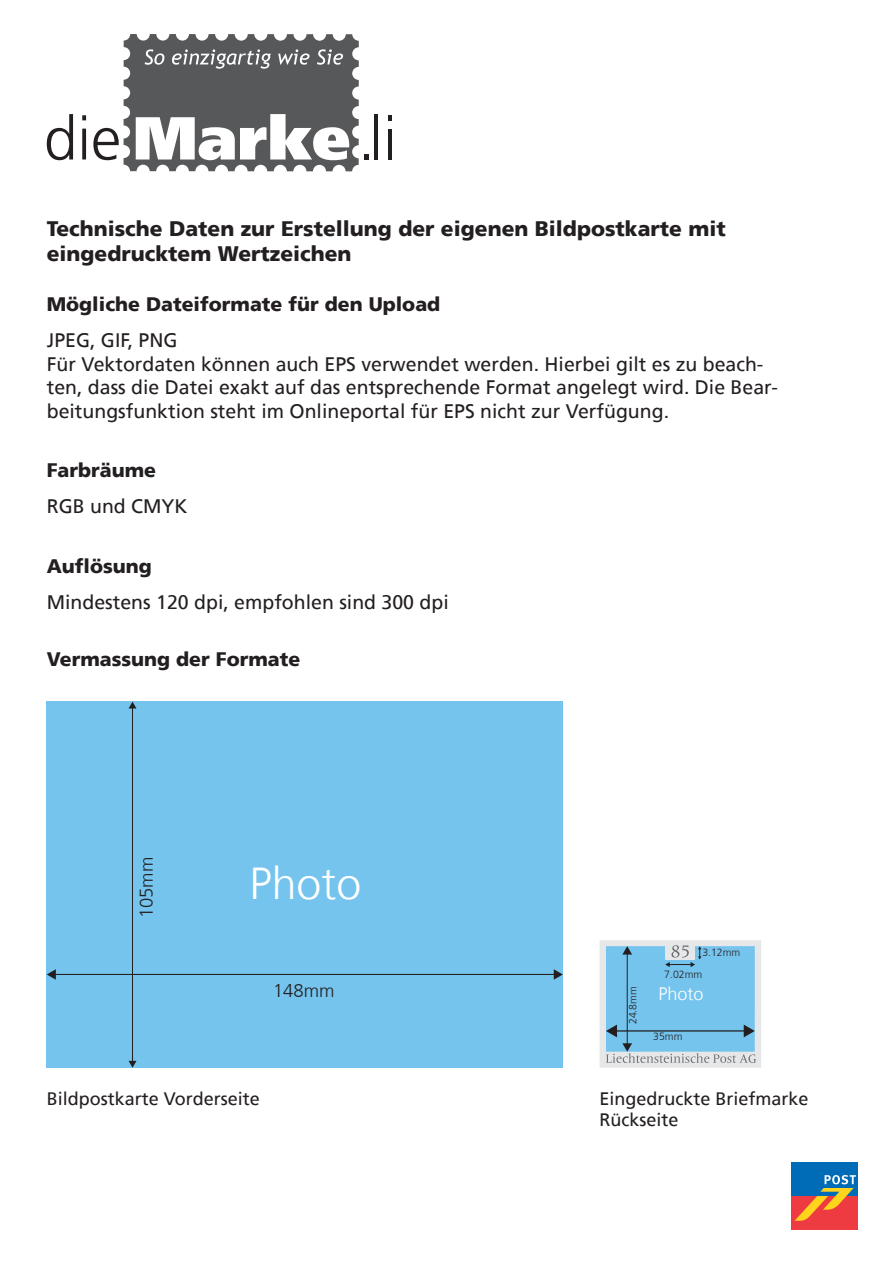
<style>
.page{position:relative;width:893px;height:1263px;background:#fff}
.page>*{position:absolute;margin:0;border:0;box-sizing:border-box;transform-origin:0 0}
.t1{font:300 44.7px "Frutiger";color:#fff}
.t2{font:900 21px/25.2px "Frutiger";color:#231f20}
.t3{font:19.5px/23.4px "Frutiger";color:#231f20}
.t4{font:900 19.5px "Frutiger";color:#231f20}
.t5{font:300 18.45px "Frutiger";color:#231f20}
.t6{font:18px "Frutiger";color:#231f20}
.t7{font:300 18px "Frutiger";color:#fff}
.t8{font:300 10.5px "Frutiger";color:#231f20}
</style>
<div class="page">
<svg style="left:388px;top:115px;width:4px;height:5px"></svg>
<hr style="left:388px;top:129px;width:4px;height:30px;background:#231f20">
<hr style="left:375px;top:114px;width:3px;height:45px;background:#231f20">
<svg style="left:47px;top:34px;width:322px;height:137px"></svg>
<div style="left:791px;top:1162px;width:67px;height:34px;background:#006bb6"></div>
<div style="left:791px;top:1196px;width:67px;height:33px;background:#ee3a41"></div>
<svg style="left:795px;top:1175px;width:61px;height:46px"></svg>
<div style="left:47px;top:702px;width:516px;height:366px;background:#75c4ee"></div>
<hr style="left:132px;top:707px;width:1px;height:355px;background:#231f20">
<svg style="left:129px;top:702px;width:7px;height:6px"></svg>
<svg style="left:129px;top:1061px;width:7px;height:7px"></svg>
<hr style="left:54px;top:974px;width:501px;height:1px;background:#231f20">
<svg style="left:554px;top:969px;width:9px;height:11px"></svg>
<svg style="left:47px;top:969px;width:9px;height:11px"></svg>
<svg style="left:600px;top:940px;width:161px;height:128px;background:#8dc6e4"></svg>
<p class="t2" style="left:47px;top:216px;width:680px">Technische Daten zur Erstellung der eigenen Bildpostkarte mit eingedrucktem Wertzeichen</p>
<p class="t4" style="left:47px;top:293px;width:395px">Mögliche Dateiformate für den Upload</p>
<p class="t3" style="left:47px;top:329px;width:132px">JPEG, GIF, PNG</p>
<p class="t3" style="left:47px;top:352px;width:733px">Für Vektordaten können auch EPS verwendet werden. Hierbei gilt es zu beach&shy;ten, dass die Datei exakt auf das entsprechende Format angelegt wird. Die Bear&shy;beitungsfunktion steht im Onlineportal für EPS nicht zur Verfügung.</p>
<p class="t4" style="left:47px;top:458px;width:111px">Farbräume</p>
<p class="t3" style="left:47px;top:495px;width:142px">RGB und CMYK</p>
<p class="t4" style="left:47px;top:554px;width:107px">Auflösung</p>
<p class="t3" style="left:47px;top:590px;width:404px">Mindestens 120 dpi, empfohlen sind 300 dpi</p>
<p class="t4" style="left:47px;top:648px;width:255px">Vermassung der Formate</p>
<p class="t5" style="left:136px;top:918px;width:63px;rotate:-90deg">105mm</p>
<p class="t1" style="left:249px;top:857px;width:113px">Photo</p>
<p class="t8" style="left:702px;top:946px;width:39px">3.12mm</p>
<p class="t8" style="left:664px;top:968px;width:39px">7.02mm</p>
<p class="t5" style="left:273px;top:980px;width:63px">148mm</p>
<p class="t7" style="left:658px;top:983px;width:47px">Photo</p>
<p class="t8" style="left:627px;top:1024px;width:39px;rotate:-90deg">24.8mm</p>
<p class="t8" style="left:653px;top:1030px;width:31px">35mm</p>
<p class="t6" style="left:47px;top:1088px;width:215px">Bildpostkarte Vorderseite</p>
<p class="t6" style="left:600px;top:1088px;width:211px">Eingedruckte Briefmarke</p>
<p class="t6" style="left:600px;top:1109px;width:81px">Rückseite</p>
</div>
